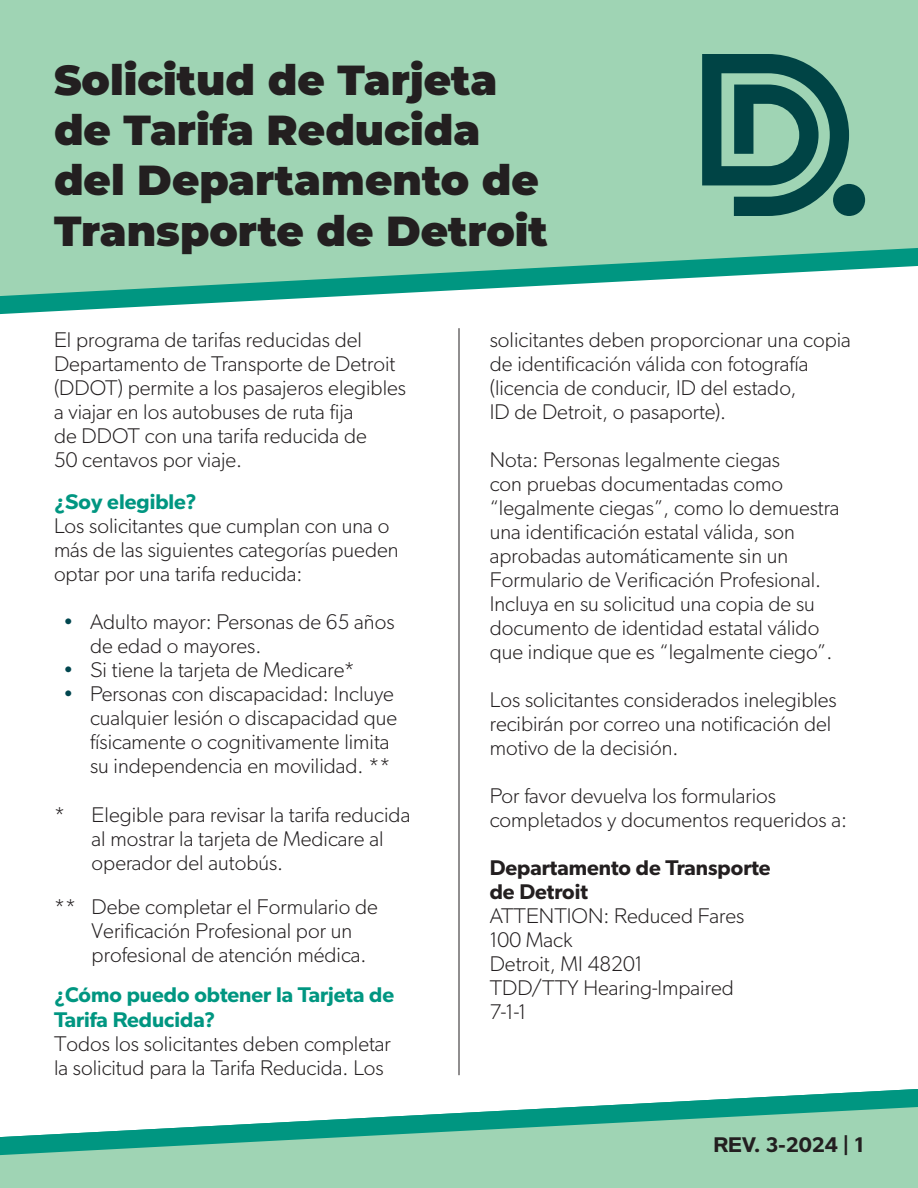
<style>
.page{position:relative;width:918px;height:1188px;background:#fff}
.page>*{position:absolute;margin:0;border:0;box-sizing:border-box;transform-origin:0 0}
.t1{font:900 42px/50.4px "Montserrat";color:#231f20}
.t2{font:300 21px/24px "Gibson Detroit";color:#231f20}
.t3{font:600 21px/25.2px "Gibson Detroit";color:#009681}
.t4{font:600 21px/24px "Gibson Detroit";color:#231f20}
.s1{color:#00464f}
</style>
<div class="page">
<svg style="left:0;top:0;width:918px;height:315px;background:#9dd3b7"></svg>
<svg style="left:702px;top:54px;width:147px;height:162px;background:#438174"></svg>
<div style="left:833px;top:184px;width:32px;height:32px;background:#004445;border-radius:50%"></div>
<hr style="left:459px;top:328px;width:1px;height:747px;background:#231f20">
<svg style="left:0;top:1089px;width:918px;height:99px"></svg>
<p class="t1" style="left:54px;top:52px;width:495px">Solicitud de Tarjeta de Tarifa Reducida del Departamento de<br>Transporte de Detroit</p>
<p class="t2" style="left:54px;top:328px;width:354px">El programa de tarifas reducidas del Departamento de Transporte de Detroit (DDOT) permite a los pasajeros elegibles a viajar en los autobuses de ruta fija<br>de DDOT con una tarifa reducida de<br>50 centavos por viaje.</p>
<h3 class="t3" style="left:54px;top:489px;width:144px">¿Soy elegible?</h3>
<p class="t2" style="left:54px;top:514px;width:346px">Los solicitantes que cumplan con una o más de las siguientes categorías pueden optar por una tarifa reducida:</p>
<p class="t2" style="left:90px;top:610px;width:306px;text-indent:-27px"><span class="s1">•</span> Adulto mayor: Personas de 65 años de edad o mayores.</p>
<p class="t2" style="left:63px;top:658px;width:293px"><span class="s1">•</span> Si tiene la tarjeta de Medicare*</p>
<p class="t2" style="left:90px;top:682px;width:309px;text-indent:-27px"><span class="s1">•</span> Personas con discapacidad: Incluye cualquier lesión o discapacidad que físicamente o cognitivamente limita su independencia en movilidad. **</p>
<p class="t2" style="left:54px;top:803px;width:13px">*</p>
<p class="t2" style="left:92px;top:803px;width:320px">Elegible para revisar la tarifa reducida al mostrar la tarjeta de Medicare al operador del autobús.</p>
<p class="t2" style="left:54px;top:894px;width:24px">**</p>
<p class="t2" style="left:92px;top:894px;width:288px">Debe completar el Formulario de<br>Verificación Profesional por un profesional de atención médica.</p>
<h3 class="t3" style="left:54px;top:982px;width:342px">¿Cómo puedo obtener la Tarjeta de<br>Tarifa Reducida?</h3>
<p class="t2" style="left:54px;top:1032px;width:338px">Todos los solicitantes deben completar la solicitud para la Tarifa Reducida. Los</p>
<p class="t2" style="left:490px;top:328px;width:363px">solicitantes deben proporcionar una copia de identificación válida con fotografía (licencia de conducir, ID del estado,<br>ID de Detroit, o pasaporte).</p>
<p class="t2" style="left:490px;top:448px;width:351px">Nota: Personas legalmente ciegas<br>con pruebas documentadas como “legalmente ciegas”, como lo demuestra una identificación estatal válida, son aprobadas automáticamente sin un Formulario de Verificación Profesional.<br>Incluya en su solicitud una copia de su documento de identidad estatal válido que indique que es “legalmente ciego”.</p>
<p class="t2" style="left:490px;top:688px;width:349px">Los solicitantes considerados inelegibles recibirán por correo una notificación del motivo de la decisión.</p>
<p class="t2" style="left:490px;top:784px;width:359px">Por favor devuelva los formularios completados y documentos requeridos a:</p>
<p class="t4" style="left:490px;top:856px;width:282px">Departamento de Transporte de Detroit</p>
<p class="t2" style="left:490px;top:904px;width:256px">ATTENTION: Reduced Fares</p>
<p class="t2" style="left:490px;top:928px;width:84px">100 Mack</p>
<p class="t2" style="left:490px;top:952px;width:154px">Detroit, MI 48201</p>
<p class="t2" style="left:490px;top:976px;width:246px">TDD/TTY Hearing-Impaired</p>
<p class="t2" style="left:490px;top:1000px;width:38px">7-1-1</p>
<p class="t4" style="left:714px;top:1132px;width:152px">REV. 3-2024 | 1</p>
</div>
